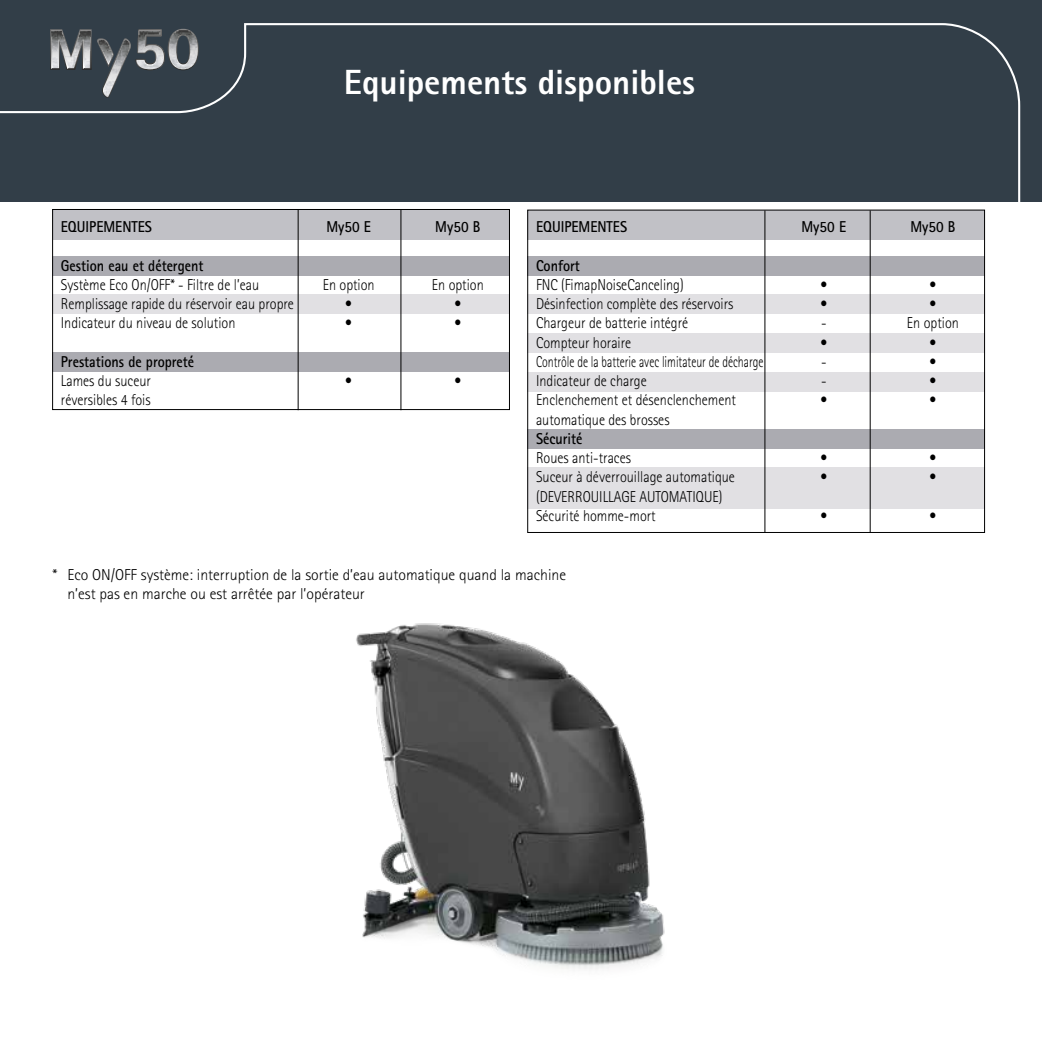
<style>
.page{position:relative;width:1042px;height:1042px;background:#fff}
.page>*{position:absolute;margin:0;border:0;box-sizing:border-box;transform-origin:0 0}
.t1{font:800 35px "Rotis Sans Serif";color:#fff}
.t2{font:300 15.75px/19.2px "Rotis Sans Serif";color:#000;scale:.9 1}
.t3{font:300 15.75px/19.2px "Rotis Sans Serif";color:#000}
.t4{font:700 15.75px "Rotis Sans Serif";color:#000;scale:.9 1}
.t5{font:300 15.75px "Rotis Sans Serif";color:#000;scale:.75 1}
</style>
<div class="page">
<div style="left:0;top:0;width:1042px;height:201px;background:#323e48"></div>
<svg style="left:0;top:23px;width:1021px;height:179px"></svg>
<div style="left:527px;top:429px;width:457px;height:20px;background:#ababb1"></div>
<div style="left:527px;top:468px;width:457px;height:41px;background:#e1e0e3"></div>
<div style="left:527px;top:372px;width:457px;height:20px;background:#e1e0e3"></div>
<div style="left:52px;top:210px;width:457px;height:30px;background:#c1c1c6"></div>
<div style="left:527px;top:210px;width:457px;height:30px;background:#c1c1c6"></div>
<div style="left:52px;top:256px;width:457px;height:20px;background:#ababb1"></div>
<div style="left:527px;top:256px;width:457px;height:20px;background:#ababb1"></div>
<div style="left:52px;top:294px;width:457px;height:20px;background:#e1e0e3"></div>
<div style="left:527px;top:294px;width:457px;height:20px;background:#e1e0e3"></div>
<div style="left:527px;top:333px;width:457px;height:19px;background:#e1e0e3"></div>
<div style="left:52px;top:352px;width:457px;height:20px;background:#ababb1"></div>
<div style="left:527px;top:210px;width:458px;height:323px;border:1px solid #000"></div>
<div style="left:52px;top:209px;width:458px;height:201px;border:1px solid #000"></div>
<hr style="left:400px;top:209px;width:1px;height:201px;background:#000">
<hr style="left:298px;top:209px;width:1px;height:201px;background:#000">
<hr style="left:870px;top:210px;width:1px;height:322px;background:#000">
<hr style="left:764px;top:210px;width:1px;height:322px;background:#000">
<img style="left:356px;top:623px;width:309px;height:346px">
<img style="left:19px;top:23px;width:47px;height:77px">
<img style="left:66px;top:23px;width:96px;height:106px">
<img style="left:105px;top:23px;width:33px;height:77px">
<svg style="left:50px;top:29px;width:88px;height:69px"></svg>
<img style="left:138px;top:23px;width:92px;height:77px">
<h1 class="t1" style="left:344px;top:60px;width:353px">Equipements disponibles</h1>
<p class="t4" style="left:61px;top:217px;width:103px">EQUIPEMENTES</p>
<p class="t4" style="left:326px;top:217px;width:51px">My50 E</p>
<p class="t4" style="left:435px;top:217px;width:52px">My50 B</p>
<p class="t4" style="left:61px;top:255px;width:160px">Gestion eau et détergent</p>
<p class="t2" style="left:61px;top:275px;width:222px">Système Eco On/OFF* - Filtre de l’eau</p>
<p class="t2" style="left:323px;top:275px;width:59px">En option</p>
<p class="t2" style="left:432px;top:275px;width:59px">En option</p>
<p class="t2" style="left:61px;top:294px;width:260px">Remplissage rapide du réservoir eau propre</p>
<p class="t2" style="left:345px;top:294px;width:9px">•</p>
<p class="t2" style="left:454px;top:294px;width:9px">•</p>
<p class="t2" style="left:61px;top:313px;width:195px">Indicateur du niveau de solution</p>
<p class="t2" style="left:345px;top:313px;width:9px">•</p>
<p class="t2" style="left:454px;top:313px;width:9px">•</p>
<p class="t4" style="left:61px;top:351px;width:150px">Prestations de propreté</p>
<p class="t2" style="left:61px;top:371px;width:102px">Lames du suceur</p>
<p class="t2" style="left:345px;top:371px;width:9px">•</p>
<p class="t2" style="left:454px;top:371px;width:9px">•</p>
<p class="t2" style="left:61px;top:390px;width:101px">réversibles 4 fois</p>
<p class="t4" style="left:536px;top:217px;width:103px">EQUIPEMENTES</p>
<p class="t4" style="left:801px;top:217px;width:51px">My50 E</p>
<p class="t4" style="left:910px;top:217px;width:52px">My50 B</p>
<p class="t4" style="left:536px;top:255px;width:50px">Confort</p>
<p class="t2" style="left:536px;top:275px;width:166px">FNC (FimapNoiseCanceling)</p>
<p class="t2" style="left:820px;top:275px;width:9px">•</p>
<p class="t2" style="left:929px;top:275px;width:9px">•</p>
<p class="t2" style="left:536px;top:294px;width:221px">Désinfection complète des réservoirs</p>
<p class="t2" style="left:820px;top:294px;width:9px">•</p>
<p class="t2" style="left:929px;top:294px;width:9px">•</p>
<p class="t2" style="left:536px;top:313px;width:171px">Chargeur de batterie intégré</p>
<p class="t2" style="left:821px;top:313px;width:8px">-</p>
<p class="t2" style="left:907px;top:313px;width:59px">En option</p>
<p class="t2" style="left:536px;top:333px;width:107px">Compteur horaire</p>
<p class="t2" style="left:820px;top:333px;width:9px">•</p>
<p class="t2" style="left:929px;top:333px;width:9px">•</p>
<p class="t5" style="left:536px;top:352px;width:305px">Contrôle de la batterie avec limitateur de décharge</p>
<p class="t2" style="left:821px;top:352px;width:8px">-</p>
<p class="t2" style="left:929px;top:352px;width:9px">•</p>
<p class="t2" style="left:536px;top:371px;width:125px">Indicateur de charge</p>
<p class="t2" style="left:821px;top:371px;width:8px">-</p>
<p class="t2" style="left:929px;top:371px;width:9px">•</p>
<p class="t2" style="left:536px;top:390px;width:224px">Enclenchement et désenclenchement</p>
<p class="t2" style="left:820px;top:390px;width:9px">•</p>
<p class="t2" style="left:929px;top:390px;width:9px">•</p>
<p class="t2" style="left:536px;top:410px;width:150px">automatique des brosses</p>
<p class="t4" style="left:536px;top:428px;width:53px">Sécurité</p>
<p class="t2" style="left:536px;top:448px;width:107px">Roues anti-traces</p>
<p class="t2" style="left:820px;top:448px;width:9px">•</p>
<p class="t2" style="left:929px;top:448px;width:9px">•</p>
<p class="t2" style="left:536px;top:467px;width:223px">Suceur à déverrouillage automatique</p>
<p class="t2" style="left:820px;top:467px;width:9px">•</p>
<p class="t2" style="left:929px;top:467px;width:9px">•</p>
<p class="t2" style="left:536px;top:487px;width:209px">(DEVERROUILLAGE AUTOMATIQUE)<br>Sécurité homme-mort</p>
<p class="t2" style="left:820px;top:506px;width:9px">•</p>
<p class="t2" style="left:929px;top:506px;width:9px">•</p>
<p class="t3" style="left:67px;top:565px;width:500px;text-indent:-15px">* Eco ON/OFF système: interruption de la sortie d’eau automatique quand la machine n’est pas en marche ou est arrêtée par l’opérateur</p>
</div>
